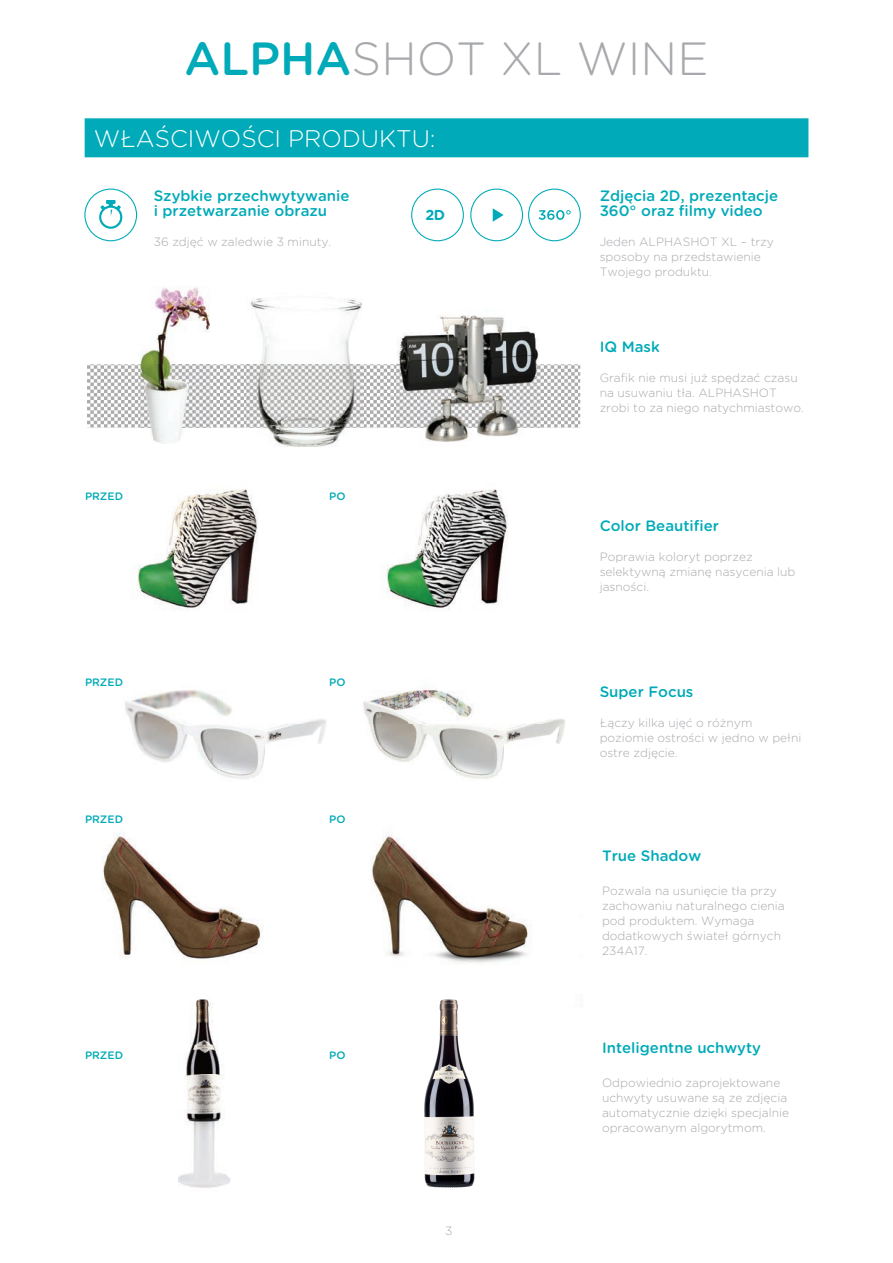
<style>
.page{position:relative;width:893px;height:1263px;background:#fff}
.page>*{position:absolute;margin:0;border:0;box-sizing:border-box;transform-origin:0 0}
.t1{font:300 46.5px "Gotham Rounded";color:#a8a9ad}
.t2{font:300 24px "Gotham Rounded";color:#fff}
.t3{font:500 15px/15px "Gotham Rounded";color:#00aab8}
.t4{font:700 14.4px "Gotham Rounded";color:#00aab8}
.t5{font:300 12px/15px "Gotham Rounded";color:#a8a9ad}
.t6{font:500 10.8px "Gotham Rounded";color:#00aab8}
.s1{font-weight:500;color:#00aab8}
</style>
<div class="page">
<img style="left:102px;top:832px;width:430px;height:131px">
<img style="left:178px;top:999px;width:52px;height:189px">
<div style="left:85px;top:118px;width:723px;height:39px;background:#00aab8;border:2px solid #00aab8"></div>
<div style="left:411px;top:189px;width:53px;height:52px;border:1px solid #00aab8;border-radius:50%"></div>
<div style="left:470px;top:189px;width:53px;height:52px;border:1px solid #00aab8;border-radius:50%"></div>
<div style="left:528px;top:189px;width:53px;height:52px;border:1px solid #00aab8;border-radius:50%"></div>
<svg style="left:539px;top:210px;width:32px;height:10px"></svg>
<svg style="left:493px;top:208px;width:11px;height:14px"></svg>
<div style="left:84px;top:189px;width:53px;height:52px;border:1px solid #00aab8;border-radius:50%"></div>
<svg style="left:99px;top:200px;width:24px;height:29px"></svg>
<img style="left:87px;top:364px;width:493px;height:64px">
<img style="left:247px;top:298px;width:116px;height:148px">
<img style="left:397px;top:315px;width:142px;height:127px">
<img style="left:397px;top:364px;width:142px;height:64px">
<img style="left:140px;top:287px;width:71px;height:156px">
<img style="left:137px;top:489px;width:121px;height:121px">
<img style="left:386px;top:489px;width:122px;height:122px">
<img style="left:125px;top:690px;width:189px;height:89px">
<img style="left:363px;top:689px;width:202px;height:90px">
<img style="left:314px;top:719px;width:12px;height:25px">
<img style="left:424px;top:999px;width:51px;height:189px">
<h1 class="t1" style="left:184px;top:28px;width:525px"><span class="s1">ALPHA</span>SHOT XL WINE</h1>
<h2 class="t2" style="left:94px;top:122px;width:343px">WŁAŚCIWOŚCI PRODUKTU:</h2>
<p class="t3" style="left:154px;top:188px;width:197px">Szybkie przechwytywanie i przetwarzanie obrazu</p>
<p class="t5" style="left:154px;top:234px;width:179px">36 zdjęć w zaledwie 3 minuty.</p>
<p class="t4" style="left:425px;top:204px;width:21px">2D</p>
<p class="t6" style="left:85px;top:489px;width:40px">PRZED</p>
<p class="t6" style="left:329px;top:489px;width:18px">PO</p>
<p class="t6" style="left:85px;top:674px;width:40px">PRZED</p>
<p class="t6" style="left:329px;top:674px;width:18px">PO</p>
<p class="t6" style="left:85px;top:811px;width:40px">PRZED</p>
<p class="t6" style="left:329px;top:811px;width:18px">PO</p>
<p class="t6" style="left:85px;top:1047px;width:40px">PRZED</p>
<p class="t6" style="left:329px;top:1047px;width:18px">PO</p>
<p class="t5" style="left:445px;top:1223px;width:9px">3</p>
<p class="t3" style="left:600px;top:188px;width:180px">Zdjęcia 2D, prezentacje<br>360° oraz filmy video</p>
<p class="t5" style="left:600px;top:234px;width:176px">Jeden ALPHASHOT XL – trzy sposoby na przedstawienie<br>Twojego produktu.</p>
<p class="t3" style="left:600px;top:339px;width:62px">IQ Mask</p>
<p class="t5" style="left:600px;top:370px;width:206px">Grafik nie musi już spędzać czasu na usuwaniu tła. ALPHASHOT zrobi to za niego natychmiastowo.</p>
<p class="t3" style="left:600px;top:518px;width:121px">Color Beautifier</p>
<p class="t5" style="left:600px;top:549px;width:197px">Poprawia koloryt poprzez selektywną zmianę nasycenia lub jasności.</p>
<p class="t3" style="left:600px;top:684px;width:95px">Super Focus</p>
<p class="t5" style="left:600px;top:715px;width:203px">Łączy kilka ujęć o różnym poziomie ostrości w jedno w pełni ostre zdjęcie.</p>
<p class="t3" style="left:602px;top:847px;width:101px">True Shadow</p>
<p class="t5" style="left:602px;top:883px;width:184px">Pozwala na usunięcie tła przy zachowaniu naturalnego cienia pod produktem. Wymaga dodatkowych świateł górnych<br>234A17.</p>
<p class="t3" style="left:602px;top:1039px;width:161px">Inteligentne uchwyty</p>
<p class="t5" style="left:602px;top:1075px;width:189px">Odpowiednio zaprojektowane uchwyty usuwane są ze zdjęcia automatycznie dzięki specjalnie opracowanym algorytmom.</p>
</div>
